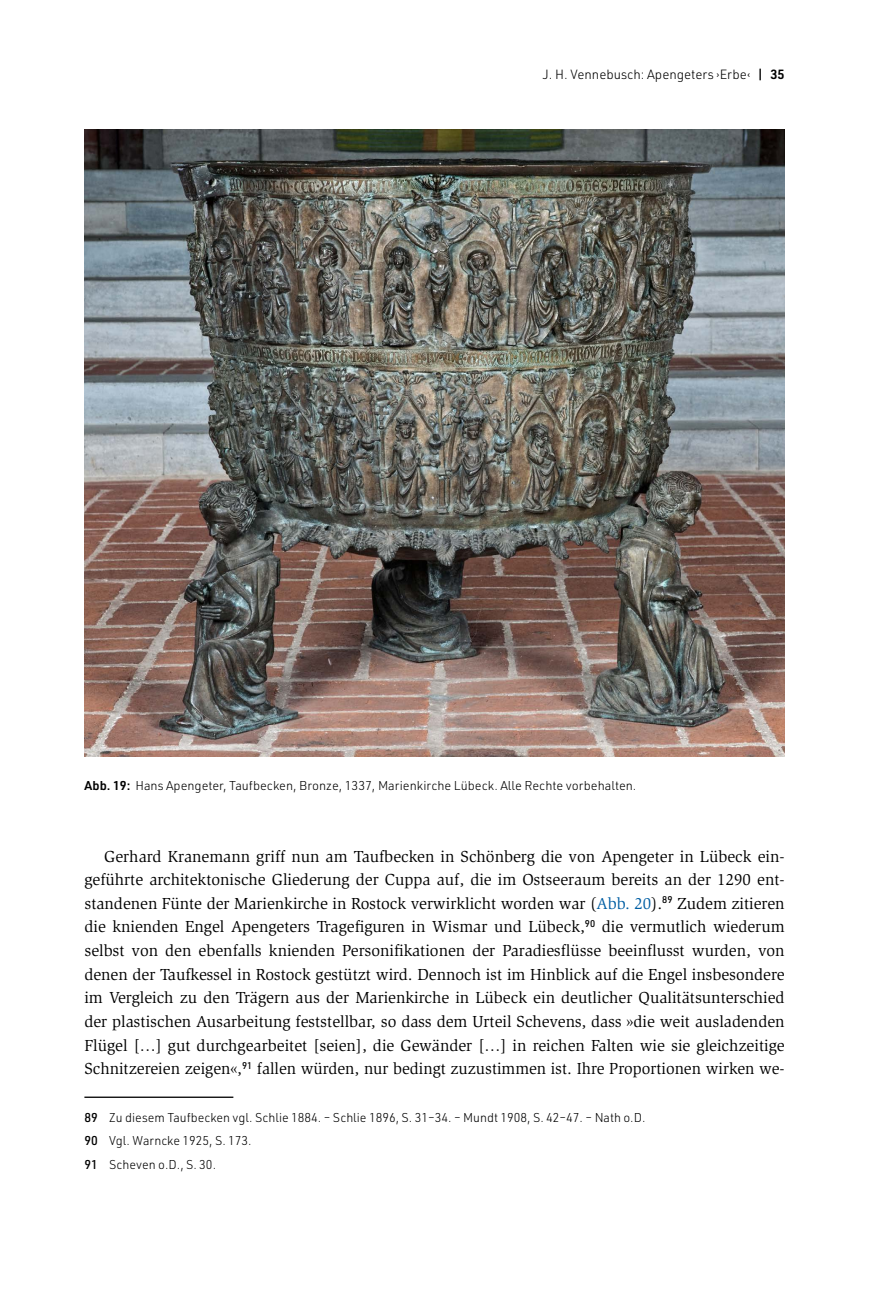
<style>
.page{position:relative;width:869px;height:1290px;background:#fff}
.page>*{position:absolute;margin:0;border:0;box-sizing:border-box;transform-origin:0 0}
.t1{font:16.45px/23.6px "Slimbach Std";color:#000;text-align:justify}
.t2{font:300 13.12px "URWDIN";color:#000}
.t3{font:300 12.6px/23.3px "URWDIN";color:#000}
.s1{font-weight:600}
.s2{color:#005ea3}
.s3{font-weight:500}
</style>
<div class="page">
<hr style="left:84px;top:1096px;width:149px;height:2px;background:#000">
<img style="left:84px;top:129px;width:700px;height:627px">
<p class="t2" style="left:542px;top:66px;width:243px">J. H. Vennebusch: Apengeters ›Erbe‹ <span class="s1">| 35</span></p>
<p class="t3" style="left:84px;top:774px;width:553px"><span class="s1">Abb. 19:</span> Hans Apengeter, Taufbecken, Bronze, 1337, Marienkirche Lübeck. Alle Rechte vorbehalten.</p>
<p class="t1" style="left:84px;top:844px;width:701px;text-indent:20px">Gerhard Kranemann griff nun am Taufbecken in Schönberg die von Apengeter in Lübeck ein&shy;geführte architektonische Gliederung der Cuppa auf, die im Ostseeraum bereits an der 1290 ent&shy;standenen Fünte der Marienkirche in Rostock verwirklicht worden war (<span class="s2">Abb. 20</span>).<sup>89</sup> Zudem zitieren die knienden Engel Apengeters Tragefiguren in Wismar und Lübeck,<sup>90</sup> die vermutlich wiederum selbst von den ebenfalls knienden Personifikationen der Paradiesflüsse beeinflusst wurden, von denen der Taufkessel in Rostock gestützt wird. Dennoch ist im Hinblick auf die Engel insbesondere im Vergleich zu den Trägern aus der Marienkirche in Lübeck ein deutlicher Qualitätsunterschied der plastischen Ausarbeitung feststellbar, so dass dem Urteil Schevens, dass »die weit ausladenden Flügel […] gut durchgearbeitet [seien], die Gewänder […] in reichen Falten wie sie gleichzeitige Schnitzereien zeigen«,<sup>91</sup> fallen würden, nur bedingt zuzustimmen ist. Ihre Proportionen wirken we-</p>
<p class="t3" style="left:84px;top:1105px;width:562px"><span class="s3">89</span> Zu diesem Taufbecken vgl. Schlie 1884. – Schlie 1896, S. 31–34. – Mundt 1908, S. 42–47. – Nath o.D.<br><span class="s3">90</span> Vgl. Warncke 1925, S. 173.<br><span class="s3">91</span> Scheven o.D., S. 30.</p>
</div>
